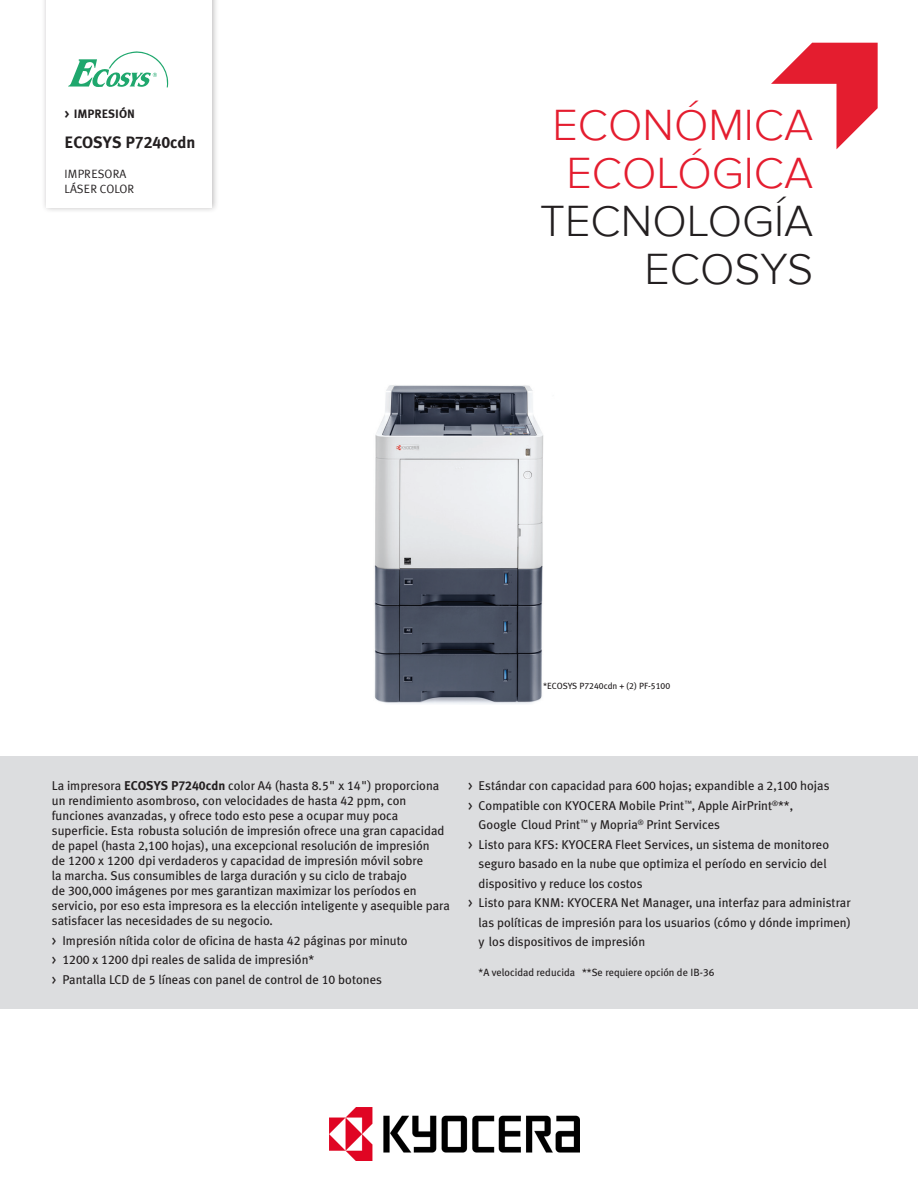
<style>
.page{position:relative;width:918px;height:1188px;background:#fff}
.page>*{position:absolute;margin:0;border:0;box-sizing:border-box;transform-origin:0 0}
.t1{font:300 45px "Proxima Nova";color:#e41d2f}
.t2{font:300 45px "Proxima Nova";color:#231f20}
.t3{font:700 16.5px "Meta Plus";color:#231f20}
.gray_bar_text{font:12.75px/15px "Meta Plus";color:#231f20}
.bullets{font:12.75px/19.5px "Meta Plus";color:#231f20}
.Bulleted_List_for_pa{font:12.75px "Meta Plus";color:#231f20}
.t4{font:12px/15px "Meta Plus";letter-spacing:.01em;color:#231f20}
.t5{font:12px "Meta Plus Bold Caps";color:#231f20}
.bullets-2{font:10.5px "Meta Plus";color:#231f20}
.t6{font:9px "Meta Plus";color:#231f20}
.s1{font-family:"Meta Plus Bold Caps";font-weight:400}
.s2{font-family:"Meta Plus Book Caps"}
.s3{font-weight:700}
.s4{font-family:"Meta Plus Bold Caps"}
</style>
<div class="page">
<div style="left:41px;top:0;width:178px;height:214px;background:#231f20;opacity:.3"></div>
<div style="left:46px;top:0;width:166px;height:207px;background:#fff"></div>
<svg style="left:771px;top:43px;width:107px;height:106px"></svg>
<img style="left:374px;top:385px;width:170px;height:319px">
<svg style="left:68px;top:51px;width:100px;height:37px"></svg>
<div style="left:0;top:756px;width:918px;height:253px;background:#dcdddf"></div>
<img style="left:329px;top:1107px;width:251px;height:54px">
<p class="t5" style="left:65px;top:107px;width:72px">&gt; IMPRESIÓN</p>
<p class="t3" style="left:65px;top:133px;width:132px">ECOSYS P<span class="s1">7240</span>cdn</p>
<p class="t4" style="left:65px;top:166px;width:71px">IMPRESORA<br>LÁSER COLOR</p>
<p class="t1" style="left:553px;top:99px;width:262px">ECONÓMICA</p>
<p class="t1" style="left:567px;top:147px;width:248px">ECOLÓGICA</p>
<p class="t2" style="left:540px;top:195px;width:275px">TECNOLOGÍA</p>
<p class="t2" style="left:645px;top:243px;width:170px">ECOSYS</p>
<p class="t6" style="left:543px;top:680px;width:129px">*ECOSYS P<span class="s2">7240</span>cdn + (<span class="s2">2</span>) PF-<span class="s2">5100</span></p>
<p class="gray_bar_text" style="left:52px;top:778px;width:400px">La impresora <span class="s3">ECOSYS P</span><span class="s4">7240</span><span class="s3">cdn</span> color A<span class="s2">4</span> (hasta <span class="s2">8</span>.<span class="s2">5</span>" x <span class="s2">14</span>") proporciona un rendimiento asombroso, con velocidades de hasta <span class="s2">42</span> ppm, con funciones avanzadas, y ofrece todo esto pese a ocupar muy poca superficie. Esta robusta solución de impresión ofrece una gran capacidad de papel (hasta <span class="s2">2</span>,<span class="s2">100</span> hojas), una excepcional resolución de impresión<br>de <span class="s2">1200</span> x <span class="s2">1200</span> dpi verdaderos y capacidad de impresión móvil sobre<br>la marcha. Sus consumibles de larga duración y su ciclo de trabajo<br>de <span class="s2">300</span>,<span class="s2">000</span> imágenes por mes garantizan maximizar los períodos en servicio, por eso esta impresora es la elección inteligente y asequible para satisfacer las necesidades de su negocio.</p>
<p class="Bulleted_List_for_pa" style="left:52px;top:933px;width:357px"><span class="s2">&gt;</span> Impresión nítida color de oficina de hasta <span class="s2">42</span> páginas por minuto</p>
<p class="Bulleted_List_for_pa" style="left:52px;top:953px;width:264px"><span class="s2">&gt; 1200</span> x <span class="s2">1200</span> dpi reales de salida de impresión*</p>
<p class="Bulleted_List_for_pa" style="left:52px;top:972px;width:332px"><span class="s2">&gt;</span> Pantalla LCD de <span class="s2">5</span> líneas con panel de control de <span class="s2">10</span> botones</p>
<p class="Bulleted_List_for_pa" style="left:468px;top:779px;width:363px"><span class="s2">&gt;</span> Estándar con capacidad para <span class="s2">600</span> hojas; expandible a <span class="s2">2</span>,<span class="s2">100</span> hojas</p>
<p class="bullets" style="left:479px;top:796px;width:316px;text-indent:-11px"><span class="s2">&gt;</span> Compatible con KYOCERA Mobile Print<sup>™</sup>, Apple AirPrint<sup>®</sup>**,<br>Google Cloud Print<sup>™</sup> y Mopria<sup>®</sup> Print Services</p>
<p class="bullets" style="left:479px;top:835px;width:352px;text-indent:-11px"><span class="s2">&gt;</span> Listo para KFS: KYOCERA Fleet Services, un sistema de monitoreo seguro basado en la nube que optimiza el período en servicio del dispositivo y reduce los costos</p>
<p class="bullets" style="left:479px;top:893px;width:374px;text-align:justify;text-indent:-11px"><span class="s2">&gt;</span> Listo para KNM: KYOCERA Net Manager, una interfaz para administrar las políticas de impresión para los usuarios (cómo y dónde imprimen) y los dispositivos de impresión</p>
<p class="bullets-2" style="left:479px;top:967px;width:237px">*A velocidad reducida **Se requiere opción de IB-<span class="s2">36</span></p>
</div>
